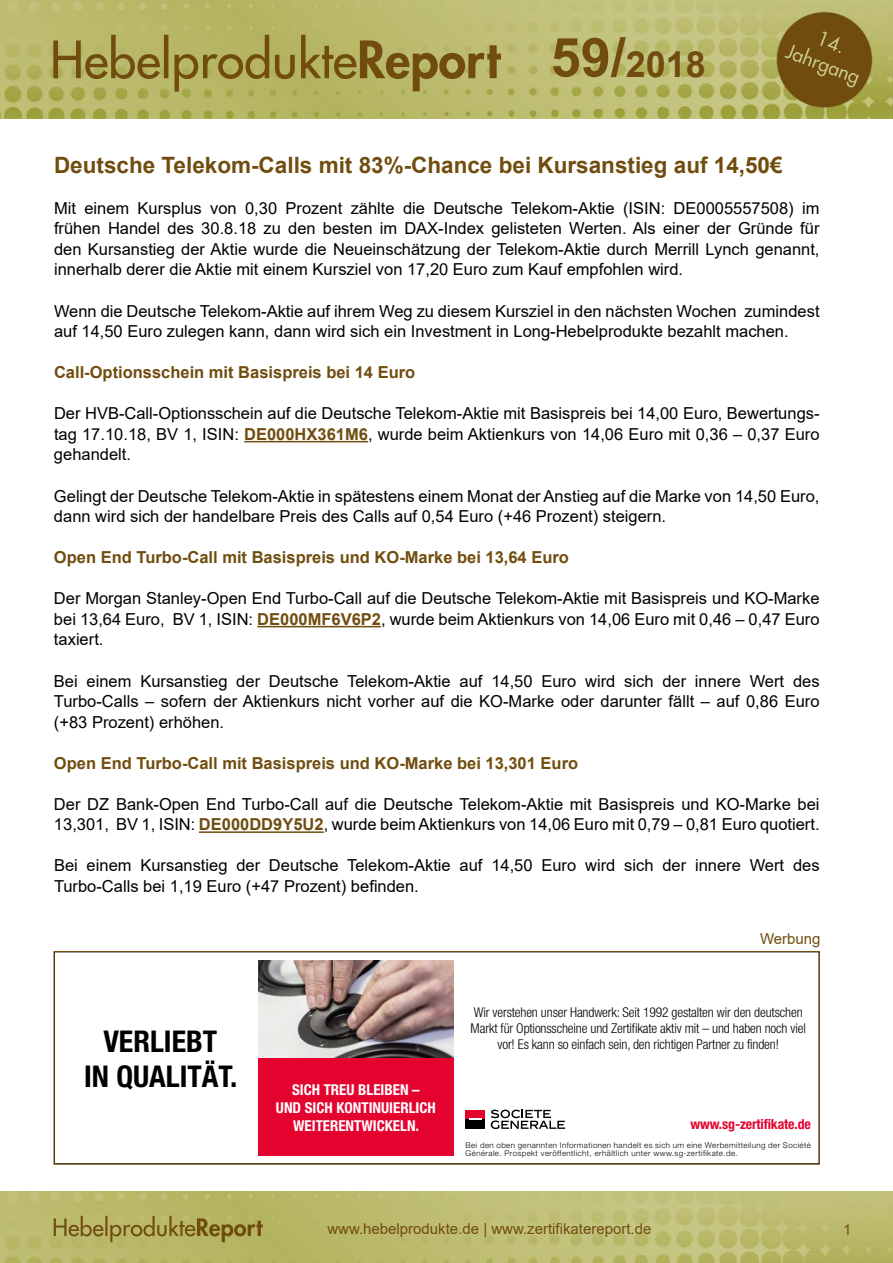
<style>
.page{position:relative;width:893px;height:1263px;background:#fff}
.page>*{position:absolute;margin:0;border:0;box-sizing:border-box;transform-origin:0 0}
.t1{font:700 36px "Arial";color:#704d0f}
.t2{font:700 condensed 30px/34.5px "Helvetica Neue";color:#000;text-align:center}
.t3{font:700 22.5px "Arial";color:#704d0f}
.t4{font:16.5px/20.5px "Arial";color:#000;text-align:justify}
.t5{font:700 16.5px "Arial";color:#704d0f}
.t6{font:700 condensed 15px/18px "Helvetica Neue";color:#fff;text-align:center}
.t7{font:15px "Arial";color:#704d0f}
.t8{font:700 condensed 13.95px "Helvetica Neue";letter-spacing:-.01em;color:#e4032e}
.t9{font:300 condensed 13.5px/16.2px "Helvetica Neue";letter-spacing:-.01em;color:#000;text-align:center}
.t10{font:300 7.95px/7.5px "Helvetica Neue";letter-spacing:.05em;color:#000}
.s1{font-size:54px}
.s2{font-weight:700;color:#704d0f}
</style>
<div class="page">
<img style="left:0;top:1192px;width:893px;height:71px">
<img style="left:0;top:0;width:893px;height:119px">
<hr style="left:244px;top:441px;width:124px;height:1px;background:#704d0f">
<hr style="left:257px;top:626px;width:124px;height:1px;background:#704d0f">
<hr style="left:199px;top:831px;width:125px;height:2px;background:#704d0f">
<img style="left:258px;top:960px;width:196px;height:98px">
<div style="left:258px;top:1058px;width:196px;height:97px;background:#e4032e"></div>
<svg style="left:491px;top:1109px;width:74px;height:20px"></svg>
<div style="left:466px;top:1109px;width:19px;height:10px;background:#e4032e"></div>
<div style="left:466px;top:1119px;width:19px;height:10px;background:#000"></div>
<svg style="left:469px;top:1119px;width:13px;height:1px"></svg>
<div style="left:54px;top:951px;width:766px;height:213px;border:1px solid #704d0f"></div>
<h1 class="t1" style="left:551px;top:39px;width:157px"><span class="s1">59/</span>2018</h1>
<h3 class="t3" style="left:54px;top:149px;width:730px">Deutsche Telekom-Calls mit 83%-Chance bei Kursanstieg auf 14,50€</h3>
<p class="t4" style="left:54px;top:198px;width:767px">Mit einem Kursplus von 0,30 Prozent zählte die Deutsche Telekom-Aktie (ISIN: DE0005557508) im frühen Handel des 30.8.18 zu den besten im DAX-Index gelisteten Werten. Als einer der Gründe für den Kursanstieg der Aktie wurde die Neueinschätzung der Telekom-Aktie durch Merrill Lynch genannt, innerhalb derer die Aktie mit einem Kursziel von 17,20 Euro zum Kauf empfohlen wird.</p>
<p class="t4" style="left:54px;top:300px;width:767px">Wenn die Deutsche Telekom-Aktie auf ihrem Weg zu diesem Kursziel in den nächsten Wochen zumindest auf 14,50 Euro zulegen kann, dann wird sich ein Investment in Long-Hebelprodukte bezahlt machen.</p>
<p class="t5" style="left:54px;top:361px;width:363px">Call-Optionsschein mit Basispreis bei 14 Euro</p>
<p class="t4" style="left:54px;top:403px;width:767px">Der HVB-Call-Optionsschein auf die Deutsche Telekom-Aktie mit Basispreis bei 14,00 Euro, Bewertungs&shy;tag 17.10.18, BV 1, ISIN: <span class="s2">DE000HX361M6</span>, wurde beim Aktienkurs von 14,06 Euro mit 0,36 – 0,37 Euro gehandelt.</p>
<p class="t4" style="left:54px;top:485px;width:767px">Gelingt der Deutsche Telekom-Aktie in spätestens einem Monat der Anstieg auf die Marke von 14,50 Euro, dann wird sich der handelbare Preis des Calls auf 0,54 Euro (+46 Prozent) steigern.</p>
<p class="t5" style="left:54px;top:546px;width:516px">Open End Turbo-Call mit Basispreis und KO-Marke bei 13,64 Euro</p>
<p class="t4" style="left:54px;top:588px;width:767px">Der Morgan Stanley-Open End Turbo-Call auf die Deutsche Telekom-Aktie mit Basispreis und KO-Marke bei 13,64 Euro, BV 1, ISIN: <span class="s2">DE000MF6V6P2</span>, wurde beim Aktienkurs von 14,06 Euro mit 0,46 – 0,47 Euro taxiert.</p>
<p class="t4" style="left:54px;top:670px;width:767px">Bei einem Kursanstieg der Deutsche Telekom-Aktie auf 14,50 Euro wird sich der innere Wert des Turbo-Calls – sofern der Aktienkurs nicht vorher auf die KO-Marke oder darunter fällt – auf 0,86 Euro (+83 Prozent) erhöhen.</p>
<p class="t5" style="left:54px;top:751px;width:526px">Open End Turbo-Call mit Basispreis und KO-Marke bei 13,301 Euro</p>
<p class="t4" style="left:54px;top:794px;width:767px">Der DZ Bank-Open End Turbo-Call auf die Deutsche Telekom-Aktie mit Basispreis und KO-Marke bei<br>13,301, BV 1, ISIN: <span class="s2">DE000DD9Y5U2</span>, wurde beim Aktienkurs von 14,06 Euro mit 0,79 – 0,81 Euro quotiert.</p>
<p class="t4" style="left:54px;top:855px;width:767px">Bei einem Kursanstieg der Deutsche Telekom-Aktie auf 14,50 Euro wird sich der innere Wert des<br>Turbo-Calls bei 1,19 Euro (+47 Prozent) befinden.</p>
<h2 class="t2" style="left:84px;top:1024px;width:155px">VERLIEBT<br>IN QUALITÄT.</h2>
<p class="t7" style="left:760px;top:929px;width:62px">Werbung</p>
<p class="t6" style="left:276px;top:1080px;width:161px">SICH TREU BLEIBEN –<br>UND SICH KONTINUIERLICH<br>WEITERENTWICKELN.</p>
<p class="t9" style="left:471px;top:1004px;width:337px">Wir verstehen unser Handwerk: Seit 1992 gestalten wir den deutschen<br>Markt für Optionsscheine und Zertifikate aktiv mit – und haben noch viel vor! Es kann so einfach sein, den richtigen Partner zu finden!</p>
<p class="t8" style="left:691px;top:1116px;width:122px">www.sg-zertifikate.de</p>
<p class="t10" style="left:466px;top:1141px;width:347px">Bei den oben genannten Informationen handelt es sich um eine Werbemitteilung der Société<br>Générale. Prospekt veröffentlicht, erhältlich unter www.sg-zertifikate.de.</p>
<p class="t7" style="left:327px;top:1218px;width:326px">www.hebelprodukte.de | www.zertifikatereport.de</p>
<p class="t7" style="left:843px;top:1219px;width:10px">1</p>
</div>
